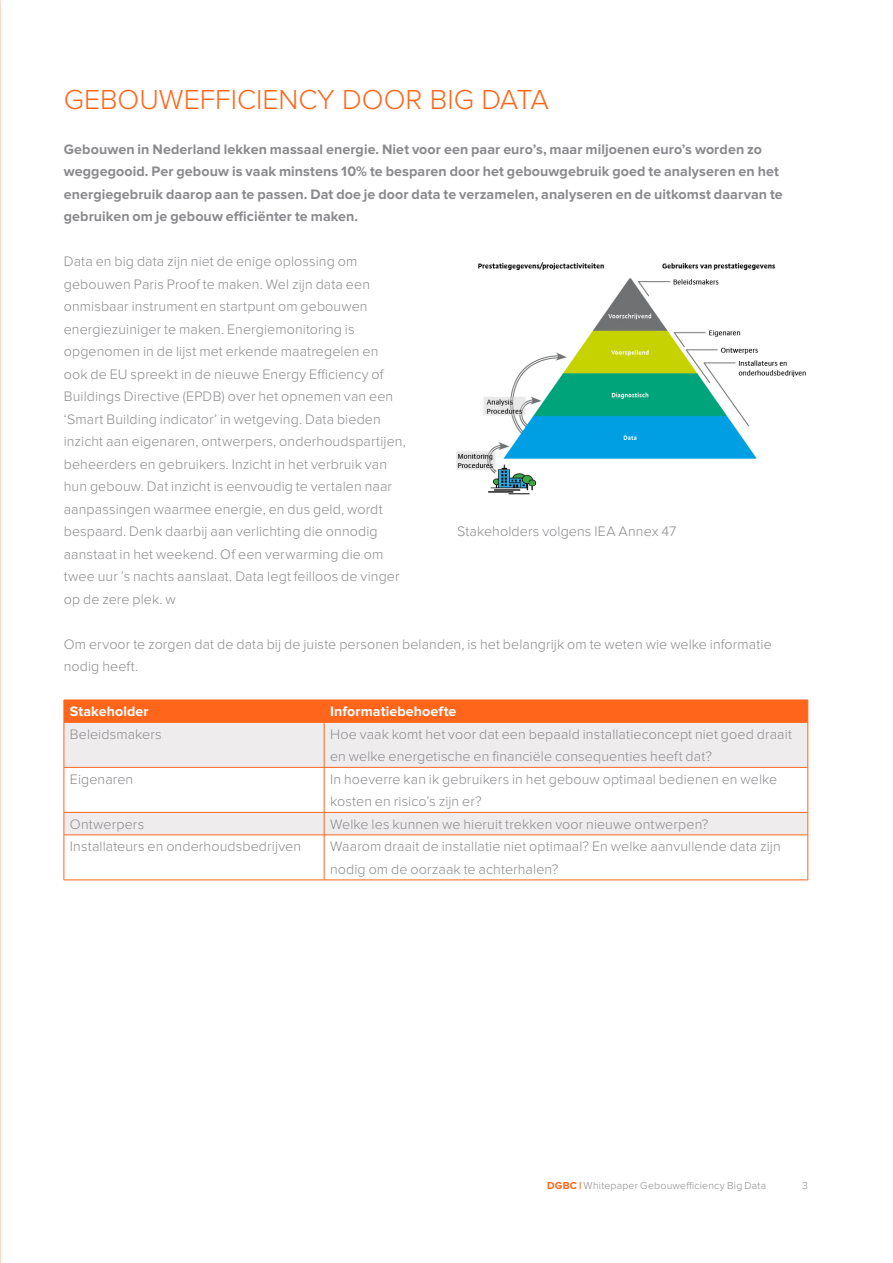
<style>
.page{position:relative;width:893px;height:1263px;background:#fff}
.page>*{position:absolute;margin:0;border:0;box-sizing:border-box;transform-origin:0 0}
.Hoofdkop{font:300 28.5px "Proxima Nova";color:#ff661c}
.Broodtekst{font:300 14.25px/22.5px "Proxima Nova";letter-spacing:.01em;color:#8a8a8e}
.Broodtekst-2{font:700 14.25px/22.5px "Proxima Nova";letter-spacing:.005em;color:#8a8a8e}
.Broodtekst-3{font:700 14.25px "Proxima Nova";letter-spacing:.005em;color:#fff}
.t1{font:300 10.5px "Proxima Nova";letter-spacing:.02em;color:#8a8a8e}
.s1{font-weight:700;color:#ff661c}
</style>
<div class="page">
<div style="left:65px;top:723px;width:743px;height:44px;background:#efecee"></div>
<svg style="left:65px;top:768px;width:743px;height:112px"></svg>
<div style="left:64px;top:700px;width:745px;height:22px;background:#ff661c"></div>
<hr style="left:64px;top:722px;width:260px;height:1px;background:#ff661c">
<hr style="left:64px;top:722px;width:1px;height:45px;background:#ff661c">
<hr style="left:324px;top:722px;width:484px;height:1px;background:#ff661c">
<hr style="left:324px;top:722px;width:1px;height:45px;background:#ff661c">
<hr style="left:808px;top:722px;width:1px;height:45px;background:#ff661c">
<hr style="left:64px;top:767px;width:260px;height:1px;background:#ff661c">
<hr style="left:64px;top:767px;width:1px;height:45px;background:#ff661c">
<hr style="left:324px;top:767px;width:484px;height:1px;background:#ff661c">
<hr style="left:324px;top:767px;width:1px;height:45px;background:#ff661c">
<hr style="left:808px;top:767px;width:1px;height:45px;background:#ff661c">
<hr style="left:64px;top:812px;width:260px;height:1px;background:#ff661c">
<svg style="left:64px;top:812px;width:1px;height:23px"></svg>
<hr style="left:324px;top:812px;width:484px;height:1px;background:#ff661c">
<svg style="left:324px;top:812px;width:1px;height:23px"></svg>
<svg style="left:808px;top:812px;width:1px;height:23px"></svg>
<hr style="left:64px;top:835px;width:260px;height:1px;background:#ff661c">
<hr style="left:64px;top:835px;width:1px;height:45px;background:#ff661c">
<hr style="left:324px;top:835px;width:484px;height:1px;background:#ff661c">
<hr style="left:324px;top:835px;width:1px;height:45px;background:#ff661c">
<hr style="left:808px;top:835px;width:1px;height:45px;background:#ff661c">
<hr style="left:64px;top:880px;width:260px;height:1px;background:#ff661c">
<hr style="left:324px;top:880px;width:484px;height:1px;background:#ff661c">
<img style="left:456px;top:262px;width:350px;height:233px">
<p class="Hoofdkop" style="left:64px;top:86px;width:487px">GEBOUWEFFICIENCY DOOR BIG DATA</p>
<p class="Broodtekst-2" style="left:64px;top:138px;width:720px">Gebouwen in Nederland lekken massaal energie. Niet voor een paar euro’s, maar miljoenen euro’s worden zo weggegooid. Per gebouw is vaak minstens 10% te besparen door het gebouwgebruik goed te analyseren en het energiegebruik daarop aan te passen. Dat doe je door data te verzamelen, analyseren en de uitkomst daarvan te gebruiken om je gebouw efficiënter te maken.</p>
<p class="Broodtekst" style="left:64px;top:251px;width:344px">Data en big data zijn niet de enige oplossing om gebouwen Paris Proof te maken. Wel zijn data een onmisbaar instrument en startpunt om gebouwen energiezuiniger te maken. Energiemonitoring is opgenomen in de lijst met erkende maatregelen en<br>ook de EU spreekt in de nieuwe Energy Efficiency of Buildings Directive (EPDB) over het opnemen van een ‘Smart Building indicator’ in wetgeving. Data bieden inzicht aan eigenaren, ontwerpers, onderhoudspartijen, beheerders en gebruikers. Inzicht in het verbruik van hun gebouw. Dat inzicht is eenvoudig te vertalen naar aanpassingen waarmee energie, en dus geld, wordt bespaard. Denk daarbij aan verlichting die onnodig aanstaat in het weekend. Of een verwarming die om twee uur ’s nachts aanslaat. Data legt feilloos de vinger op de zere plek. w</p>
<p class="Broodtekst" style="left:64px;top:633px;width:709px">Om ervoor te zorgen dat de data bij de juiste personen belanden, is het belangrijk om te weten wie welke informatie nodig heeft.</p>
<p class="Broodtekst-3" style="left:70px;top:705px;width:80px">Stakeholder</p>
<p class="Broodtekst-3" style="left:330px;top:705px;width:128px">Informatiebehoefte</p>
<p class="Broodtekst" style="left:70px;top:723px;width:93px">Beleidsmakers</p>
<p class="Broodtekst" style="left:330px;top:723px;width:463px">Hoe vaak komt het voor dat een bepaald installatieconcept niet goed draait en welke energetische en financiële consequenties heeft dat?</p>
<p class="Broodtekst" style="left:70px;top:768px;width:65px">Eigenaren</p>
<p class="Broodtekst" style="left:330px;top:768px;width:449px">In hoeverre kan ik gebruikers in het gebouw optimaal bedienen en welke kosten en risico’s zijn er?</p>
<p class="Broodtekst" style="left:70px;top:813px;width:76px">Ontwerpers</p>
<p class="Broodtekst" style="left:330px;top:813px;width:380px">Welke les kunnen we hieruit trekken voor nieuwe ontwerpen?</p>
<p class="Broodtekst" style="left:70px;top:836px;width:233px">Installateurs en onderhoudsbedrijven</p>
<p class="Broodtekst" style="left:330px;top:836px;width:452px">Waarom draait de installatie niet optimaal? En welke aanvullende data zijn nodig om de oorzaak te achterhalen?</p>
<p class="Broodtekst" style="left:457px;top:521px;width:221px">Stakeholders volgens IEA Annex 47</p>
<p class="t1" style="left:547px;top:1180px;width:221px"><span class="s1">DGBC |</span> Whitepaper Gebouwefficiency Big Data</p>
<p class="t1" style="left:802px;top:1180px;width:7px">3</p>
</div>
